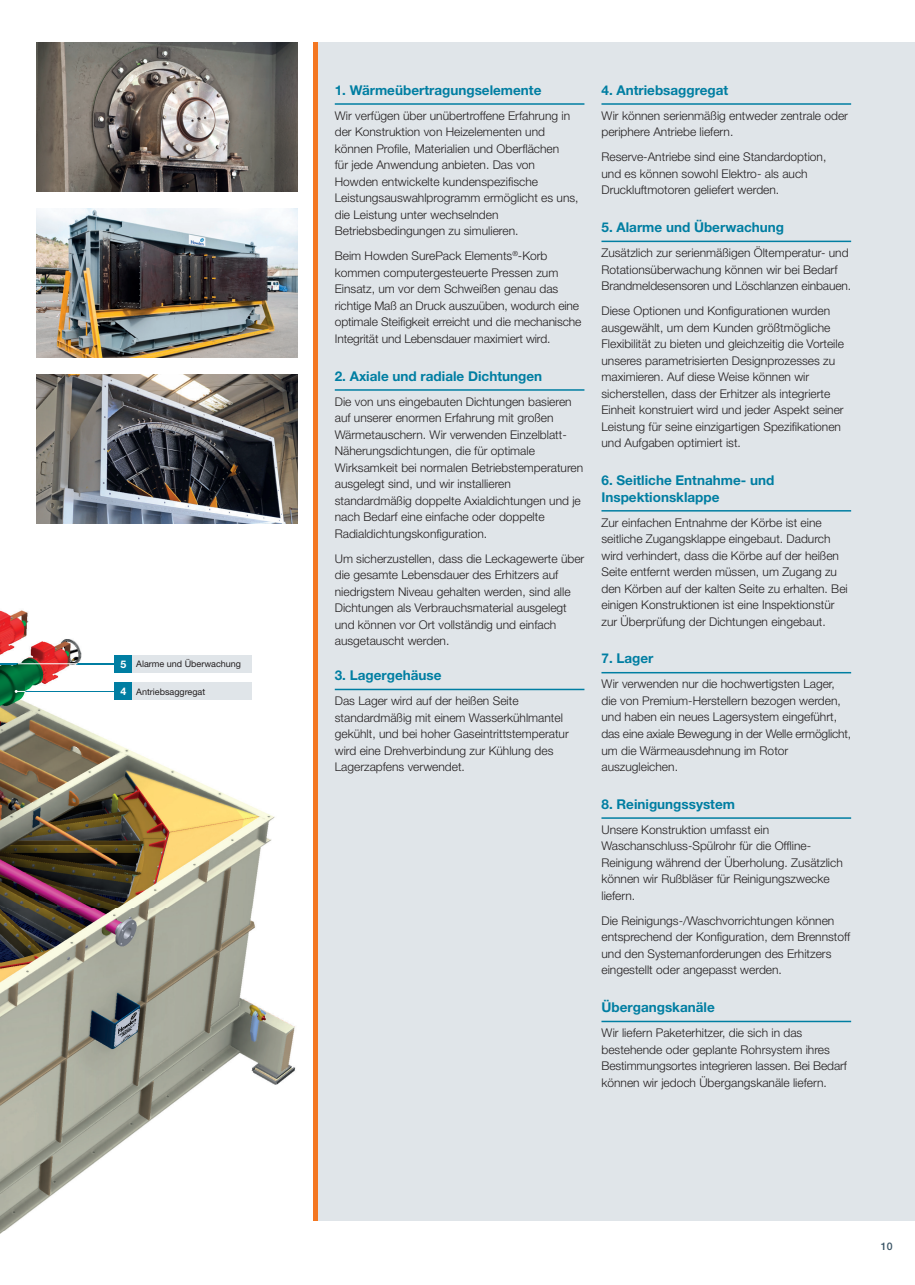
<style>
.page{position:relative;width:915px;height:1285px;background:#fff}
.page>*{position:absolute;margin:0;border:0;box-sizing:border-box;transform-origin:0 0}
.t1{font:700 13.5px/16.5px "Helvetica Neue LT Pro";color:#007ea2}
.t2{font:300 12px/16.5px "Helvetica Neue LT Pro";color:#231f20}
.t3{font:500 10.5px "Helvetica Neue LT Pro";color:#3b5566}
.t4{font:9px "Helvetica Neue LT Pro";color:#231f20}
.s1{font-weight:700;font-size:10.5px;color:#fff}
</style>
<div class="page">
<img style="left:0;top:610px;width:296px;height:624px">
<img style="left:25px;top:691px;width:90px;height:1px">
<img style="left:77px;top:663px;width:38px;height:1px">
<svg style="left:0;top:663px;width:18px;height:1px"></svg>
<div style="left:317px;top:43px;width:597px;height:1177px;background:#e0e5e9"></div>
<hr style="left:313px;top:43px;width:4px;height:1177px;background:#f47721">
<hr style="left:334px;top:103px;width:250px;height:2px;background:#007ea2">
<hr style="left:334px;top:389px;width:250px;height:1px;background:#007ea2">
<hr style="left:334px;top:688px;width:250px;height:2px;background:#007ea2">
<hr style="left:601px;top:103px;width:249px;height:2px;background:#007ea2">
<hr style="left:601px;top:240px;width:249px;height:2px;background:#007ea2">
<hr style="left:601px;top:510px;width:249px;height:1px;background:#007ea2">
<hr style="left:601px;top:671px;width:249px;height:2px;background:#007ea2">
<hr style="left:601px;top:817px;width:249px;height:1px;background:#007ea2">
<hr style="left:601px;top:1020px;width:249px;height:2px;background:#007ea2">
<img style="left:36px;top:43px;width:262px;height:148px">
<img style="left:36px;top:208px;width:262px;height:149px">
<img style="left:36px;top:374px;width:262px;height:149px">
<div style="left:115px;top:682px;width:17px;height:17px;background:#007ea2"></div>
<div style="left:132px;top:682px;width:119px;height:17px;background:#e0e5e9"></div>
<div style="left:115px;top:655px;width:17px;height:17px;background:#007ea2"></div>
<div style="left:132px;top:655px;width:119px;height:17px;background:#e0e5e9"></div>
<hr style="left:18px;top:663px;width:59px;height:1px;background:#fff">
<svg style="left:15px;top:689px;width:10px;height:3px"></svg>
<p class="t4" style="left:120px;top:658px;width:122px"><span class="s1">5</span> Alarme und Überwachung</p>
<p class="t4" style="left:120px;top:685px;width:86px"><span class="s1">4</span> Antriebsaggregat</p>
<p class="t1" style="left:334px;top:81px;width:208px">1. Wärmeübertragungselemente</p>
<p class="t2" style="left:334px;top:107px;width:245px">Wir verfügen über unübertroffene Erfahrung in der Konstruktion von Heizelementen und können Profile, Materialien und Oberflächen<br>für jede Anwendung anbieten. Das von Howden entwickelte kundenspezifische Leistungsauswahlprogramm ermöglicht es uns, die Leistung unter wechselnden Betriebsbedingungen zu simulieren.</p>
<p class="t2" style="left:334px;top:247px;width:248px">Beim Howden SurePack Elements<sup>®</sup>-Korb kommen computergesteuerte Pressen zum Einsatz, um vor dem Schweißen genau das richtige Maß an Druck auszuüben, wodurch eine optimale Steifigkeit erreicht und die mechanische Integrität und Lebensdauer maximiert wird.</p>
<p class="t1" style="left:334px;top:367px;width:209px">2. Axiale und radiale Dichtungen</p>
<p class="t2" style="left:334px;top:393px;width:250px">Die von uns eingebauten Dichtungen basieren auf unserer enormen Erfahrung mit großen Wärmetauschern. Wir verwenden Einzelblatt-Näherungsdichtungen, die für optimale Wirksamkeit bei normalen Betriebstemperaturen ausgelegt sind, und wir installieren standardmäßig doppelte Axialdichtungen und je nach Bedarf eine einfache oder doppelte Radialdichtungskonfiguration.</p>
<p class="t2" style="left:334px;top:550px;width:251px">Um sicherzustellen, dass die Leckagewerte über die gesamte Lebensdauer des Erhitzers auf niedrigstem Niveau gehalten werden, sind alle Dichtungen als Verbrauchsmaterial ausgelegt und können vor Ort vollständig und einfach ausgetauscht werden.</p>
<p class="t1" style="left:334px;top:666px;width:108px">3. Lagergehäuse</p>
<p class="t2" style="left:334px;top:692px;width:235px">Das Lager wird auf der heißen Seite standardmäßig mit einem Wasserkühlmantel gekühlt, und bei hoher Gaseintrittstemperatur wird eine Drehverbindung zur Kühlung des Lagerzapfens verwendet.</p>
<p class="t1" style="left:601px;top:81px;width:128px">4. Antriebsaggregat</p>
<p class="t2" style="left:601px;top:107px;width:248px">Wir können serienmäßig entweder zentrale oder periphere Antriebe liefern.</p>
<p class="t2" style="left:601px;top:148px;width:226px">Reserve-Antriebe sind eine Standardoption, und es können sowohl Elektro- als auch<br>Druckluftmotoren geliefert werden.</p>
<p class="t1" style="left:601px;top:218px;width:184px">5. Alarme und Überwachung</p>
<p class="t2" style="left:601px;top:244px;width:251px">Zusätzlich zur serienmäßigen Öltemperatur- und<br>Rotationsüberwachung können wir bei Bedarf<br>Brandmeldesensoren und Löschlanzen einbauen.</p>
<p class="t2" style="left:601px;top:302px;width:244px">Diese Optionen und Konfigurationen wurden ausgewählt, um dem Kunden größtmögliche Flexibilität zu bieten und gleichzeitig die Vorteile unseres parametrisierten Designprozesses zu maximieren. Auf diese Weise können wir sicherstellen, dass der Erhitzer als integrierte Einheit konstruiert wird und jeder Aspekt seiner Leistung für seine einzigartigen Spezifikationen und Aufgaben optimiert ist.</p>
<p class="t1" style="left:601px;top:471px;width:174px">6. Seitliche Entnahme- und<br>Inspektionsklappe</p>
<p class="t2" style="left:601px;top:513px;width:248px">Zur einfachen Entnahme der Körbe ist eine seitliche Zugangsklappe eingebaut. Dadurch wird verhindert, dass die Körbe auf der heißen Seite entfernt werden müssen, um Zugang zu den Körben auf der kalten Seite zu erhalten. Bei einigen Konstruktionen ist eine Inspektionstür zur Überprüfung der Dichtungen eingebaut.</p>
<p class="t1" style="left:601px;top:650px;width:54px">7. Lager</p>
<p class="t2" style="left:601px;top:675px;width:251px">Wir verwenden nur die hochwertigsten Lager, die von Premium-Herstellern bezogen werden, und haben ein neues Lagersystem eingeführt, das eine axiale Bewegung in der Welle ermöglicht, um die Wärmeausdehnung im Rotor auszugleichen.</p>
<p class="t1" style="left:601px;top:795px;width:135px">8. Reinigungssystem</p>
<p class="t2" style="left:601px;top:820px;width:243px">Unsere Konstruktion umfasst ein Waschanschluss-Spülrohr für die Offline-Reinigung während der Überholung. Zusätzlich können wir Rußbläser für Reinigungszwecke liefern.</p>
<p class="t2" style="left:601px;top:911px;width:250px">Die Reinigungs-/Waschvorrichtungen können entsprechend der Konfiguration, dem Brennstoff und den Systemanforderungen des Erhitzers eingestellt oder angepasst werden.</p>
<p class="t1" style="left:601px;top:998px;width:115px">Übergangskanäle</p>
<p class="t2" style="left:601px;top:1024px;width:247px">Wir liefern Paketerhitzer, die sich in das bestehende oder geplante Rohrsystem ihres Bestimmungsortes integrieren lassen. Bei Bedarf können wir jedoch Übergangskanäle liefern.</p>
<p class="t3" style="left:880px;top:1239px;width:13px">10</p>
</div>
